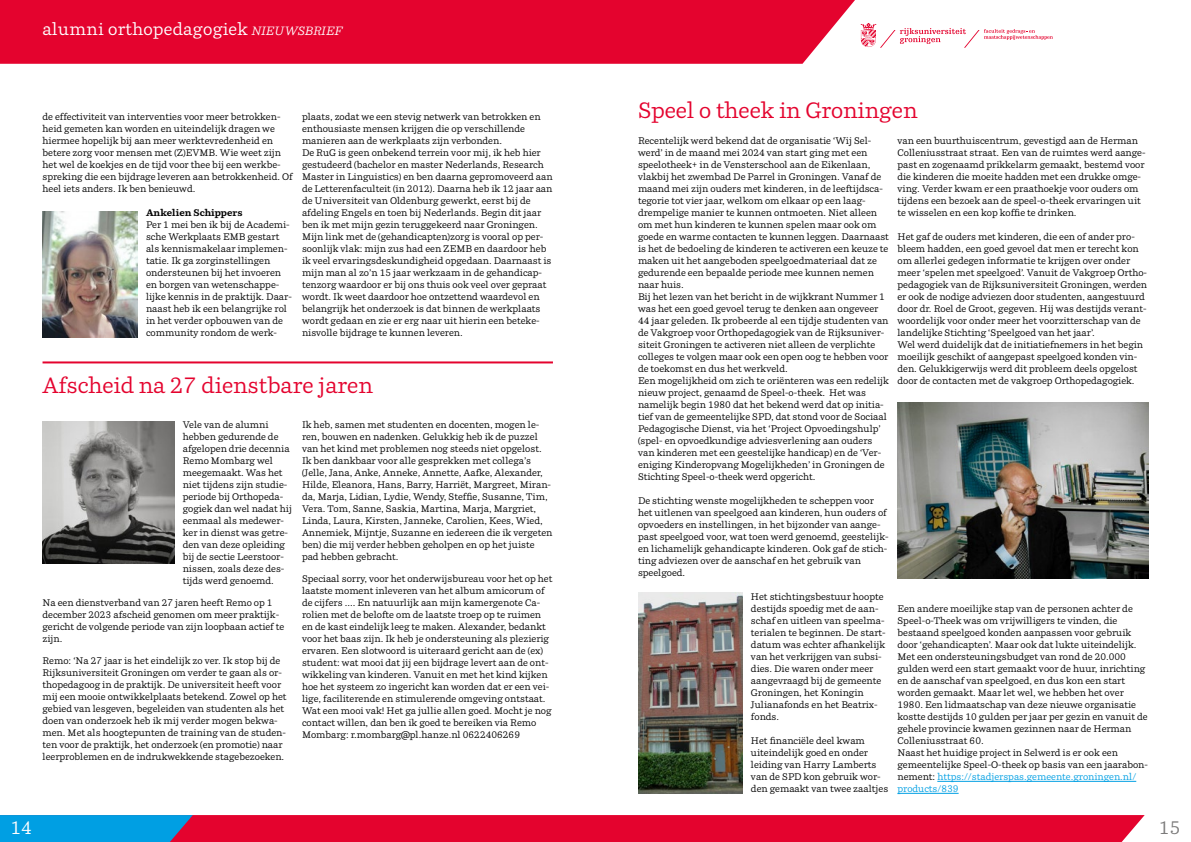
<style>
.page{position:relative;width:1191px;height:842px;background:#fff}
.page>*{position:absolute;margin:0;border:0;box-sizing:border-box;transform-origin:0 0}
.t1{font:22px "Parry";color:#e4032e}
.t2{font:18px "Parry";color:#fff}
.t3{font:18px "Parry";color:#7c7b7b}
.t4{font:17px "Parry";letter-spacing:.02em;color:#fff}
.t5{font:9.5px/12px "Parry";color:#000}
.t6{font:700 9.5px "Parry";color:#000}
.s1{font-style:italic;font-size:11.9px}
.s2{color:#009fe3}
</style>
<div class="page">
<svg style="left:0;top:815px;width:1144px;height:27px;background:#c01e4d"></svg>
<div style="left:0;top:0;width:855px;height:64px;background:#e4032e"></div>
<svg style="left:860px;top:23px;width:193px;height:25px"></svg>
<img style="left:43px;top:211px;width:94px;height:127px">
<hr style="left:43px;top:361px;width:510px;height:2px;background:#e4032e">
<img style="left:43px;top:421px;width:131px;height:143px">
<hr style="left:937px;top:781px;width:199px;height:1px;background:#009fe3">
<hr style="left:897px;top:793px;width:61px;height:1px;background:#009fe3">
<img style="left:638px;top:593px;width:104px;height:201px">
<img style="left:897px;top:403px;width:251px;height:175px">
<h3 class="t4" style="left:43px;top:19px;width:301px">alumni orthopedagogiek <span class="s1">NIEUWSBRIEF</span></h3>
<p class="t5" style="left:43px;top:110px;width:252px">de effectiviteit van interventies voor meer betrokken&shy;heid gemeten kan worden en uiteindelijk dragen we hiermee hopelijk bij aan meer werktevredenheid en betere zorg voor mensen met (Z)EVMB. Wie weet zijn het wel de koekjes en de tijd voor thee bij een werkbe&shy;spreking die een bijdrage leveren aan betrokkenheid. Of heel iets anders. Ik ben benieuwd.</p>
<p class="t6" style="left:146px;top:207px;width:98px">Ankelien Schippers</p>
<p class="t5" style="left:146px;top:218px;width:147px">Per 1 mei ben ik bij de Academi&shy;sche Werkplaats EMB gestart als kennismakelaar implemen&shy;tatie. Ik ga zorginstellingen ondersteunen bij het invoeren en borgen van wetenschappe&shy;lijke kennis in de praktijk. Daar&shy;naast heb ik een belangrijke rol in het verder opbouwen van de community rondom de werk-</p>
<p class="t5" style="left:302px;top:110px;width:252px">plaats, zodat we een stevig netwerk van betrokken en enthousiaste mensen krijgen die op verschillende manieren aan de werkplaats zijn verbonden.<br>De RuG is geen onbekend terrein voor mij, ik heb hier gestudeerd (bachelor en master Nederlands, Research Master in Linguistics) en ben daarna gepromoveerd aan de Letterenfaculteit (in 2012). Daarna heb ik 12 jaar aan de Universiteit van Oldenburg gewerkt, eerst bij de afdeling Engels en toen bij Nederlands. Begin dit jaar ben ik met mijn gezin teruggekeerd naar Groningen.<br>Mijn link met de (gehandicapten)zorg is vooral op per&shy;soonlijk vlak: mijn zus had een ZEMB en daardoor heb ik veel ervaringsdeskundigheid opgedaan. Daarnaast is mijn man al zo’n 15 jaar werkzaam in de gehandicap&shy;tenzorg waardoor er bij ons thuis ook veel over gepraat wordt. Ik weet daardoor hoe ontzettend waardevol en belangrijk het onderzoek is dat binnen de werkplaats wordt gedaan en zie er erg naar uit hierin een beteke&shy;nisvolle bijdrage te kunnen leveren.</p>
<h1 class="t1" style="left:43px;top:372px;width:332px">Afscheid na 27 dienstbare jaren</h1>
<p class="t5" style="left:183px;top:418px;width:111px">Vele van de alumni hebben gedurende de afgelopen drie decennia<br>Remo Mombarg wel meegemaakt. Was het niet tijdens zijn studie&shy;periode bij Orthopeda&shy;gogiek dan wel nadat hij eenmaal als medewer&shy;ker in dienst was getre&shy;den van deze opleiding bij de sectie Leerstoor&shy;nissen, zoals deze des&shy;tijds werd genoemd.</p>
<p class="t5" style="left:43px;top:596px;width:243px">Na een dienstverband van 27 jaren heeft Remo op 1 december 2023 afscheid genomen om meer praktijk&shy;gericht de volgende periode van zijn loopbaan actief te zijn.</p>
<p class="t5" style="left:43px;top:654px;width:246px">Remo: ‘Na 27 jaar is het eindelijk zo ver. Ik stop bij de Rijksuniversiteit Groningen om verder te gaan als or&shy;thopedagoog in de praktijk. De universiteit heeft voor mij een mooie ontwikkelplaats betekend. Zowel op het gebied van lesgeven, begeleiden van studenten als het doen van onderzoek heb ik mij verder mogen bekwa&shy;men. Met als hoogtepunten de training van de studen&shy;ten voor de praktijk, het onderzoek (en promotie) naar leerproblemen en de indrukwekkende stagebezoeken.</p>
<p class="t5" style="left:302px;top:418px;width:252px">Ik heb, samen met studenten en docenten, mogen le&shy;ren, bouwen en nadenken. Gelukkig heb ik de puzzel van het kind met problemen nog steeds niet opgelost.<br>Ik ben dankbaar voor alle gesprekken met collega’s (Jelle, Jana, Anke, Anneke, Annette, Aafke, Alexander, Hilde, Eleanora, Hans, Barry, Harriët, Margreet, Miran&shy;da, Marja, Lidian, Lydie, Wendy, Steffie, Susanne, Tim, Vera. Tom, Sanne, Saskia, Martina, Marja, Margriet, Linda, Laura, Kirsten, Janneke, Carolien, Kees, Wied, Annemiek, Mijntje, Suzanne en iedereen die ik vergeten ben) die mij verder hebben geholpen en op het juiste pad hebben gebracht.</p>
<p class="t5" style="left:302px;top:572px;width:252px">Speciaal sorry, voor het onderwijsbureau voor het op het laatste moment inleveren van het album amicorum of de cijfers …. En natuurlijk aan mijn kamergenote Ca&shy;rolien met de belofte om de laatste troep op te ruimen en de kast eindelijk leeg te maken. Alexander, bedankt voor het baas zijn. Ik heb je ondersteuning als plezierig ervaren. Een slotwoord is uiteraard gericht aan de (ex) student: wat mooi dat jij een bijdrage levert aan de ont&shy;wikkeling van kinderen. Vanuit en met het kind kijken hoe het systeem zo ingericht kan worden dat er een vei&shy;lige, faciliterende en stimulerende omgeving ontstaat.<br>Wat een mooi vak! Het ga jullie allen goed. Mocht je nog contact willen, dan ben ik goed te bereiken via Remo Mombarg: r.mombarg@pl.hanze.nl 0622406269</p>
<h1 class="t1" style="left:638px;top:97px;width:281px">Speel o theek in Groningen</h1>
<p class="t5" style="left:638px;top:134px;width:252px">Recentelijk werd bekend dat de organisatie ‘Wij Sel&shy;werd’ in de maand mei 2024 van start ging met een speelotheek+ in de Vensterschool aan de Eikenlaan, vlakbij het zwembad De Parrel in Groningen. Vanaf de maand mei zijn ouders met kinderen, in de leeftijdsca&shy;tegorie tot vier jaar, welkom om elkaar op een laag&shy;drempelige manier te kunnen ontmoeten. Niet alleen om met hun kinderen te kunnen spelen maar ook om goede en warme contacten te kunnen leggen. Daarnaast is het de bedoeling de kinderen te activeren een keuze te maken uit het aangeboden speelgoedmateriaal dat ze gedurende een bepaalde periode mee kunnen nemen naar huis.<br>Bij het lezen van het bericht in de wijkkrant Nummer 1 was het een goed gevoel terug te denken aan ongeveer 44 jaar geleden. Ik probeerde al een tijdje studenten van de Vakgroep voor Orthopedagogiek van de Rijksuniver&shy;siteit Groningen te activeren niet alleen de verplichte colleges te volgen maar ook een open oog te hebben voor de toekomst en dus het werkveld.<br>Een mogelijkheid om zich te oriënteren was een redelijk nieuw project, genaamd de Speel-o-theek. Het was namelijk begin 1980 dat het bekend werd dat op initia&shy;tief van de gemeentelijke SPD, dat stond voor de Sociaal Pedagogische Dienst, via het ‘Project Opvoedingshulp’ (spel- en opvoedkundige adviesverlening aan ouders van kinderen met een geestelijke handicap) en de ‘Ver&shy;eniging Kinderopvang Mogelijkheden’ in Groningen de Stichting Speel-o-theek werd opgericht.</p>
<p class="t5" style="left:638px;top:494px;width:252px">De stichting wenste mogelijkheden te scheppen voor het uitlenen van speelgoed aan kinderen, hun ouders of opvoeders en instellingen, in het bijzonder van aange&shy;past speelgoed voor, wat toen werd genoemd, geestelijk&shy;en lichamelijk gehandicapte kinderen. Ook gaf de stich&shy;ting adviezen over de aanschaf en het gebruik van speelgoed.</p>
<p class="t5" style="left:751px;top:590px;width:136px">Het stichtingsbestuur hoopte destijds spoedig met de aan&shy;schaf en uitleen van speelma&shy;terialen te beginnen. De start&shy;datum was echter afhankelijk van het verkrijgen van subsi&shy;dies. Die waren onder meer aangevraagd bij de gemeente<br>Groningen, het Koningin<br>Julianafonds en het Beatrix&shy;fonds.</p>
<p class="t5" style="left:751px;top:734px;width:139px">Het financiële deel kwam uiteindelijk goed en onder leiding van Harry Lamberts van de SPD kon gebruik wor&shy;den gemaakt van twee zaaltjes</p>
<p class="t5" style="left:897px;top:134px;width:249px">van een buurthuiscentrum, gevestigd aan de Herman Colleniusstraat straat. Een van de ruimtes werd aange&shy;past en zogenaamd prikkelarm gemaakt, bestemd voor die kinderen die moeite hadden met een drukke omge&shy;ving. Verder kwam er een praathoekje voor ouders om tijdens een bezoek aan de speel-o-theek ervaringen uit te wisselen en een kop koffie te drinken.</p>
<p class="t5" style="left:897px;top:230px;width:251px">Het gaf de ouders met kinderen, die een of ander pro&shy;bleem hadden, een goed gevoel dat men er terecht kon om allerlei gedegen informatie te krijgen over onder meer ‘spelen met speelgoed’. Vanuit de Vakgroep Ortho&shy;pedagogiek van de Rijksuniversiteit Groningen, werden er ook de nodige adviezen door studenten, aangestuurd door dr. Roel de Groot, gegeven. Hij was destijds verant&shy;woordelijk voor onder meer het voorzitterschap van de landelijke Stichting ‘Speelgoed van het jaar’.<br>Wel werd duidelijk dat de initiatiefnemers in het begin moeilijk geschikt of aangepast speelgoed konden vin&shy;den. Gelukkigerwijs werd dit probleem deels opgelost door de contacten met de vakgroep Orthopedagogiek.</p>
<p class="t5" style="left:897px;top:602px;width:252px">Een andere moeilijke stap van de personen achter de Speel-o-Theek was om vrijwilligers te vinden, die bestaand speelgoed konden aanpassen voor gebruik door ‘gehandicapten’. Maar ook dat lukte uiteindelijk.<br>Met een ondersteuningsbudget van rond de 20.000 gulden werd een start gemaakt voor de huur, inrichting en de aanschaf van speelgoed, en dus kon een start worden gemaakt. Maar let wel, we hebben het over 1980. Een lidmaatschap van deze nieuwe organisatie kostte destijds 10 gulden per jaar per gezin en vanuit de gehele provincie kwamen gezinnen naar de Herman Colleniusstraat 60.<br>Naast het huidige project in Selwerd is er ook een gemeentelijke Speel-O-theek op basis van een jaarabon&shy;nement: <span class="s2">https://stadjerspas.gemeente.groningen.nl/ products/839</span></p>
<h2 class="t2" style="left:10px;top:816px;width:23px">14</h2>
<h2 class="t3" style="left:1158px;top:816px;width:23px">15</h2>
</div>
